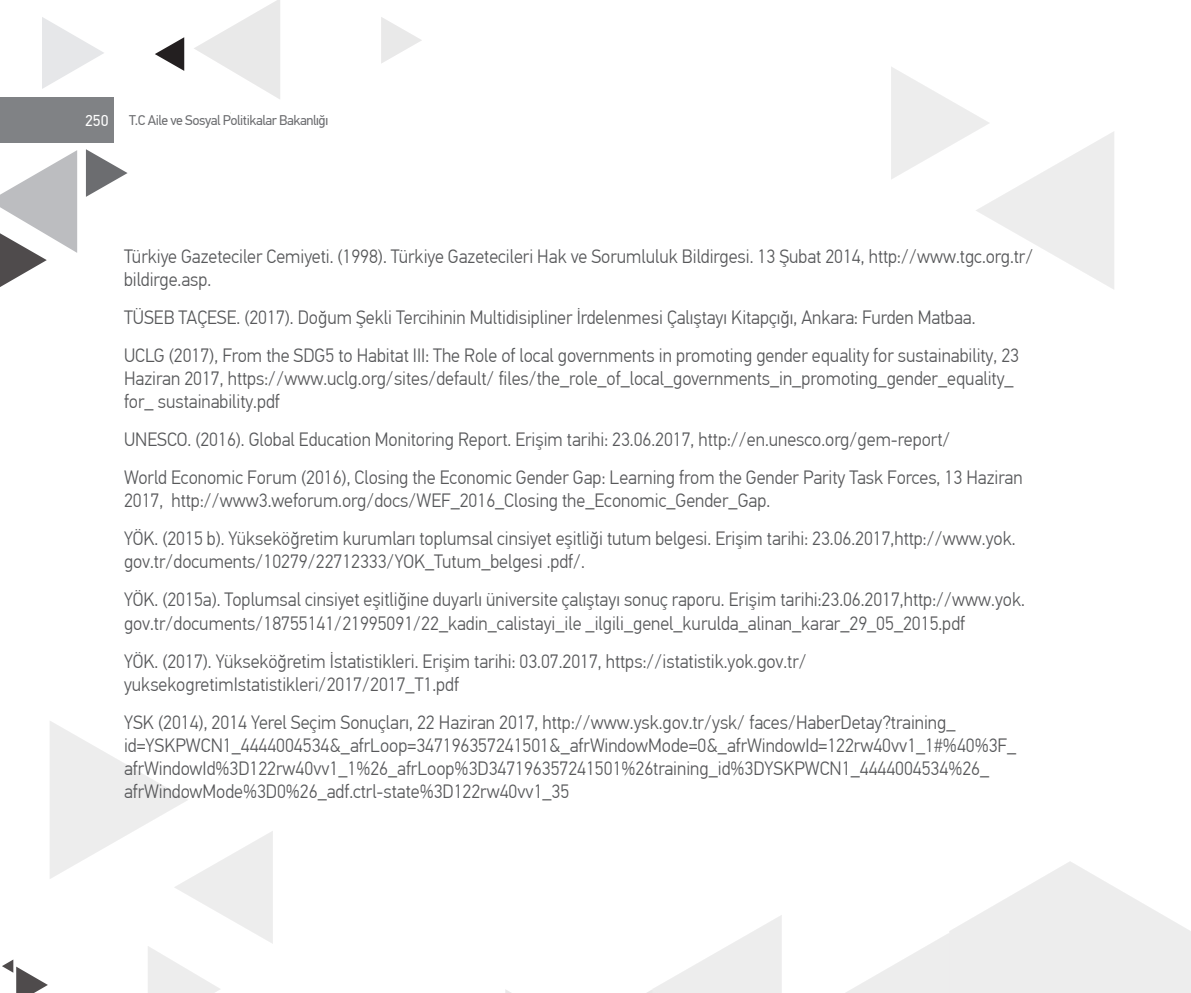
<style>
.page{position:relative;width:1191px;height:993px;background:#fff}
.page>*{position:absolute;margin:0;border:0;box-sizing:border-box;transform-origin:0 0}
.METIN{font:300 19.25px/23.1px "PF Din Text Pro";color:#57585a;scale:.95 1}
.t1{font:15.75px "PF Din Text Pro";color:#fff}
.t2{font:14px "PF Din Text Pro";letter-spacing:-.03em;color:#6c6d70}
</style>
<div class="page">
<div style="left:0;top:97px;width:114px;height:45px;background:#808285"></div>
<svg style="left:194px;top:0;width:86px;height:99px"></svg>
<svg style="left:381px;top:17px;width:41px;height:46px"></svg>
<svg style="left:155px;top:37px;width:29px;height:34px"></svg>
<svg style="left:505px;top:915px;width:277px;height:77px"></svg>
<svg style="left:847px;top:861px;width:344px;height:131px"></svg>
<svg style="left:891px;top:67px;width:223px;height:222px"></svg>
<svg style="left:2px;top:721px;width:271px;height:271px"></svg>
<svg style="left:42px;top:17px;width:62px;height:72px"></svg>
<svg style="left:0;top:150px;width:77px;height:137px"></svg>
<svg style="left:86px;top:149px;width:42px;height:48px"></svg>
<p class="t1" style="left:85px;top:111px;width:25px">250</p>
<p class="t2" style="left:129px;top:112px;width:201px">T.C Aile ve Sosyal Politikalar Bakanlığı</p>
<p class="METIN" style="left:124px;top:245px;width:958px">Türkiye Gazeteciler Cemiyeti. (1998). Türkiye Gazetecileri Hak ve Sorumluluk Bildirgesi. 13 Şubat 2014, http://www.tgc.org.tr/ bildirge.asp.</p>
<p class="METIN" style="left:124px;top:306px;width:897px">TÜSEB TAÇESE. (2017). Doğum Şekli Tercihinin Multidisipliner İrdelenmesi Çalıştayı Kitapçığı, Ankara: Furden Matbaa.</p>
<p class="METIN" style="left:124px;top:344px;width:943px">UCLG (2017), From the SDG5 to Habitat III: The Role of local governments in promoting gender equality for sustainability, 23<br>Haziran 2017, https://www.uclg.org/sites/default/ files/the_role_of_local_governments_in_promoting_gender_equality_ for_ sustainability.pdf</p>
<p class="METIN" style="left:124px;top:428px;width:871px">UNESCO. (2016). Global Education Monitoring Report. Erişim tarihi: 23.06.2017, http://en.unesco.org/gem-report/</p>
<p class="METIN" style="left:124px;top:466px;width:947px">World Economic Forum (2016), Closing the Economic Gender Gap: Learning from the Gender Parity Task Forces, 13 Haziran<br>2017, http://www3.weforum.org/docs/WEF_2016_Closing the_Economic_Gender_Gap.</p>
<p class="METIN" style="left:124px;top:527px;width:939px">YÖK. (2015 b). Yükseköğretim kurumları toplumsal cinsiyet eşitliği tutum belgesi. Erişim tarihi: 23.06.2017,http://www.yok. gov.tr/documents/10279/22712333/YOK_Tutum_belgesi .pdf/.</p>
<p class="METIN" style="left:124px;top:588px;width:949px">YÖK. (2015a). Toplumsal cinsiyet eşitliğine duyarlı üniversite çalıştayı sonuç raporu. Erişim tarihi:23.06.2017,http://www.yok. gov.tr/documents/18755141/21995091/22_kadin_calistayi_ile _ilgili_genel_kurulda_alinan_karar_29_05_2015.pdf</p>
<p class="METIN" style="left:124px;top:649px;width:720px">YÖK. (2017). Yükseköğretim İstatistikleri. Erişim tarihi: 03.07.2017, https://istatistik.yok.gov.tr/ yuksekogretimIstatistikleri/2017/2017_T1.pdf</p>
<p class="METIN" style="left:124px;top:710px;width:940px">YSK (2014), 2014 Yerel Seçim Sonuçları, 22 Haziran 2017, http://www.ysk.gov.tr/ysk/ faces/HaberDetay?training_ id=YSKPWCN1_4444004534&amp;_afrLoop=347196357241501&amp;_afrWindowMode=0&amp;_afrWindowId=122rw40vv1_1#%40%3F_ afrWindowId%3D122rw40vv1_1%26_afrLoop%3D347196357241501%26training_id%3DYSKPWCN1_4444004534%26_ afrWindowMode%3D0%26_adf.ctrl-state%3D122rw40vv1_35</p>
</div>
